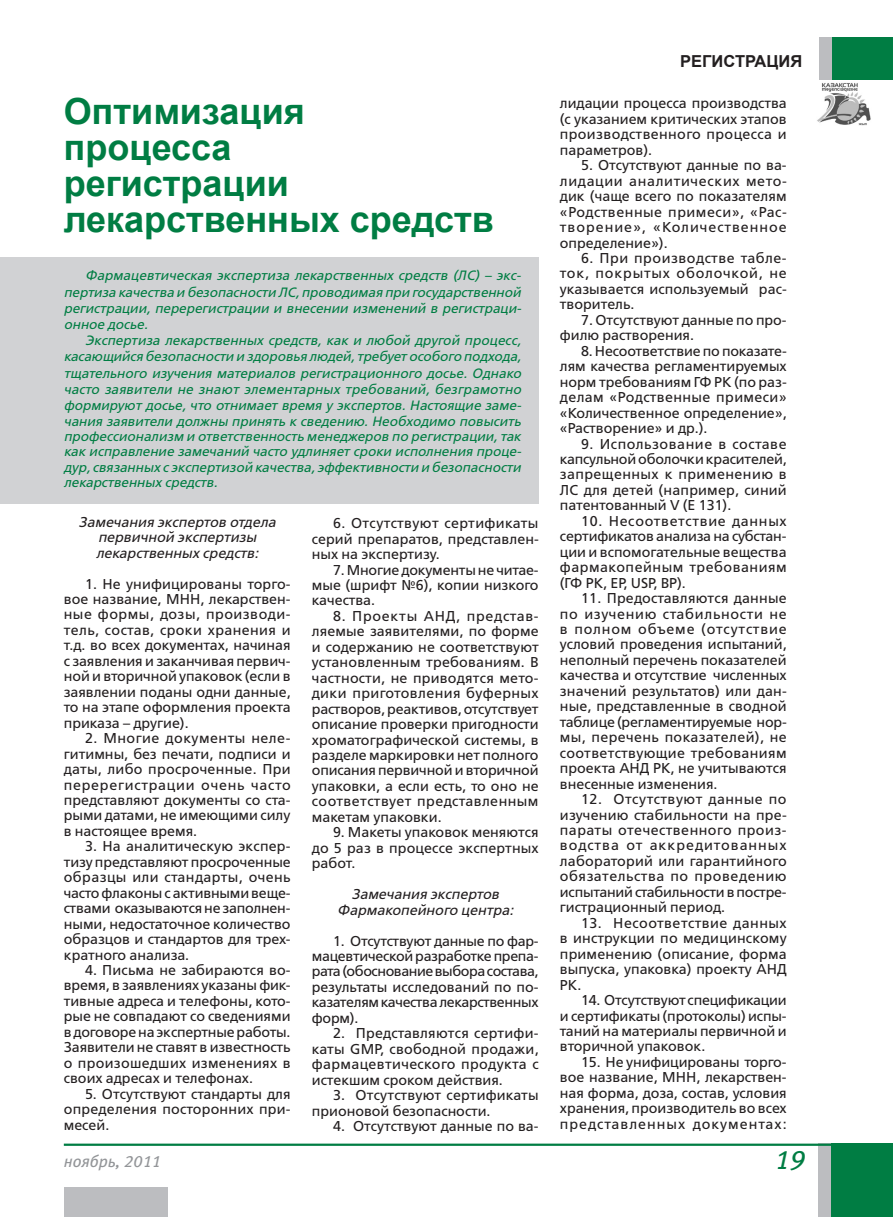
<style>
.page{position:relative;width:893px;height:1217px;background:#fff}
.page>*{position:absolute;margin:0;border:0;box-sizing:border-box;transform-origin:0 0}
.t1{font:700 36px/36px "Arial";color:#007d43}
.t2{font:italic 27px "Meta Book LFC";color:#007d43}
.t3{font:italic 16.5px "Meta Book LFC";color:#939598}
.t4{font:700 16.5px "Arial";color:#231f20}
.t5{font:500 14.25px/15.5px "DS Free Set";color:#231f20;text-align:justify}
.t6{font:italic 500 14.25px/15.5px "DS Free Set";color:#231f20;text-align:center}
.t7{font:italic 500 13.5px "DS Free Set";color:#007d43}
</style>
<div class="page">
<div style="left:819px;top:1143px;width:33px;height:73px;background:#bcbdc0"></div>
<div style="left:831px;top:1143px;width:62px;height:73px;background:#007d43"></div>
<hr style="left:64px;top:1143px;width:829px;height:2px;background:#007d43">
<div style="left:64px;top:1187px;width:104px;height:29px;background:#bcbdc0"></div>
<div style="left:831px;top:37px;width:62px;height:43px;background:#007d43"></div>
<div style="left:819px;top:37px;width:12px;height:43px;background:#bcbdc0"></div>
<img style="left:817px;top:83px;width:54px;height:43px">
<div style="left:0;top:258px;width:539px;height:246px;background:#d1d2d4"></div>
<p class="t1" style="left:64px;top:95px;width:432px">оптимизация<br>процесса<br>регистрации лекарственных средств</p>
<p class="t7" style="left:85px;top:268px;width:437px">Фармацевтическая экспертиза лекарственных средств (ЛС) – экс-</p>
<p class="t7" style="left:64px;top:284px;width:459px">пертиза качества и безопасности ЛС, проводимая при государственной</p>
<p class="t7" style="left:64px;top:300px;width:459px">регистрации, перерегистрации и внесении изменений в регистраци-</p>
<p class="t7" style="left:64px;top:316px;width:86px">онное досье.</p>
<p class="t7" style="left:85px;top:332px;width:437px">Экспертиза лекарственных средств, как и любой другой процесс,</p>
<p class="t7" style="left:64px;top:349px;width:459px">касающийся безопасности и здоровья людей, требует особого подхода,</p>
<p class="t7" style="left:64px;top:365px;width:459px">тщательного изучения материалов регистрационного досье. Однако</p>
<p class="t7" style="left:64px;top:381px;width:459px">часто заявители не знают элементарных требований, безграмотно</p>
<p class="t7" style="left:64px;top:397px;width:459px">формируют досье, что отнимает время у экспертов. Настоящие заме-</p>
<p class="t7" style="left:64px;top:413px;width:459px">чания заявители должны принять к сведению. Необходимо повысить</p>
<p class="t7" style="left:64px;top:428px;width:459px">профессионализм и ответственность менеджеров по регистрации, так</p>
<p class="t7" style="left:64px;top:444px;width:459px">как исправление замечаний часто удлиняет сроки исполнения проце-</p>
<p class="t7" style="left:64px;top:459px;width:459px">дур, связанных с экспертизой качества, эффективности и безопасности</p>
<p class="t7" style="left:64px;top:475px;width:155px">лекарственных средств.</p>
<p class="t5" style="left:312px;top:515px;width:228px;text-indent:21px">6. Отсутствуют сертификаты серий препаратов, представлен&shy;ных на экспертизу.</p>
<p class="t5" style="left:312px;top:562px;width:228px;text-indent:21px">7. Многие документы не читае&shy;мые (шрифт №6), копии низкого качества.</p>
<p class="t5" style="left:312px;top:608px;width:228px;text-indent:21px">8. Проекты АНД, представ&shy;ляемые заявителями, по форме и содержанию не соответствуют установленным требованиям. В частности, не приводятся мето&shy;дики приготовления буферных растворов, реактивов, отсутствует описание проверки пригодности хроматографической системы, в разделе маркировки нет полного описания первичной и вторичной упаковки, а если есть, то оно не соответствует представленным макетам упаковки.</p>
<p class="t5" style="left:312px;top:824px;width:228px;text-indent:21px">9. Макеты упаковок меняются до 5 раз в процессе экспертных работ.</p>
<p class="t6" style="left:337px;top:886px;width:178px">Замечания экспертов<br>Фармакопейного центра:</p>
<p class="t5" style="left:312px;top:933px;width:228px;text-indent:21px">1. Отсутствуют данные по фар&shy;мацевтической разработке препа&shy;рата (обоснование выбора состава, результаты исследований по по&shy;казателям качества лекарственных форм).</p>
<p class="t5" style="left:312px;top:1025px;width:228px;text-indent:21px">2. Представляются сертифи&shy;каты GMP, свободной продажи, фармацевтического продукта с истекшим сроком действия.</p>
<p class="t5" style="left:312px;top:1087px;width:228px;text-indent:21px">3. Отсутствуют сертификаты прионовой безопасности.</p>
<p class="t5" style="left:333px;top:1118px;width:207px">4. Отсутствуют данные по ва-</p>
<p class="t6" style="left:79px;top:514px;width:199px">Замечания экспертов отдела первичной экспертизы лекарственных средств:</p>
<p class="t5" style="left:64px;top:576px;width:228px;text-indent:21px">1. Не унифицированы торго&shy;вое название, МНН, лекарствен&shy;ные формы, дозы, производи&shy;тель, состав, сроки хранения и т.д. во всех документах, начиная с заявления и заканчивая первич&shy;ной и вторичной упаковок (если в заявлении поданы одни данные, то на этапе оформления проекта приказа – другие).</p>
<p class="t5" style="left:64px;top:730px;width:228px;text-indent:21px">2. Многие документы неле&shy;гитимны, без печати, подписи и даты, либо просроченные. При перерегистрации очень часто представляют документы со ста&shy;рыми датами, не имеющими силу в настоящее время.</p>
<p class="t5" style="left:64px;top:838px;width:228px;text-indent:21px">3. На аналитическую экспер&shy;тизу представляют просроченные образцы или стандарты, очень часто флаконы с активными веще&shy;ствами оказываются не заполнен&shy;ными, недостаточное количество образцов и стандартов для трех&shy;кратного анализа.</p>
<p class="t5" style="left:64px;top:962px;width:228px;text-indent:21px">4. Письма не забираются во&shy;время, в заявлениях указаны фик&shy;тивные адреса и телефоны, кото&shy;рые не совпадают со сведениями в договоре на экспертные работы.<br>Заявители не ставят в известность о произошедших изменениях в своих адресах и телефонах.</p>
<p class="t5" style="left:64px;top:1086px;width:228px;text-indent:21px">5. Отсутствуют стандарты для определения посторонних при&shy;месей.</p>
<p class="t4" style="left:680px;top:50px;width:124px">Регистрация</p>
<p class="t5" style="left:560px;top:96px;width:228px">лидации процесса производства (с указанием критических этапов производственного процесса и параметров).</p>
<p class="t5" style="left:560px;top:158px;width:228px;text-indent:21px">5. Отсутствуют данные по ва&shy;лидации аналитических мето&shy;дик (чаще всего по показателям «Родственные примеси», «Рас&shy;творение», «Количественное определение»).</p>
<p class="t5" style="left:560px;top:251px;width:228px;text-indent:21px">6. При производстве табле&shy;ток, покрытых оболочкой, не указывается используемый рас&shy;творитель.</p>
<p class="t5" style="left:560px;top:312px;width:228px;text-indent:21px">7. Отсутствуют данные по про&shy;филю растворения.</p>
<p class="t5" style="left:560px;top:343px;width:228px;text-indent:21px">8. Несоответствие по показате&shy;лям качества регламентируемых норм требованиям ГФ РК (по раз&shy;делам «Родственные примеси» «Количественное определение», «Растворение» и др.).</p>
<p class="t5" style="left:560px;top:436px;width:228px;text-indent:21px">9. Использование в составе капсульной оболочки красителей, запрещенных к применению в ЛС для детей (например, синий патентованный V (Е 131).</p>
<p class="t5" style="left:560px;top:513px;width:228px;text-indent:21px">10. Несоответствие данных сертификатов анализа на субстан&shy;ции и вспомогательные вещества фармакопейным требованиям (ГФ РК, ЕP, USP, ВР).</p>
<p class="t5" style="left:560px;top:590px;width:228px;text-indent:21px">11. Предоставляются данные по изучению стабильности не в полном объеме (отсутствие условий проведения испытаний, неполный перечень показателей качества и отсутствие численных значений результатов) или дан&shy;ные, представленные в сводной таблице (регламентируемые нор&shy;мы, перечень показателей), не соответствующие требованиям проекта АНД РК, не учитываются внесенные изменения.</p>
<p class="t5" style="left:560px;top:791px;width:228px;text-indent:21px">12. Отсутствуют данные по изучению стабильности на пре&shy;параты отечественного произ&shy;водства от аккредитованных лабораторий или гарантийного обязательства по проведению испытаний стабильности в постре&shy;гистрационный период.</p>
<p class="t5" style="left:560px;top:915px;width:228px;text-indent:21px">13. Несоответствие данных в инструкции по медицинскому применению (описание, форма выпуска, упаковка) проекту АНД РК.</p>
<p class="t5" style="left:560px;top:992px;width:228px;text-indent:21px">14. Отсутствуют спецификации и сертификаты (протоколы) испы&shy;таний на материалы первичной и вторичной упаковок.</p>
<p class="t5" style="left:560px;top:1054px;width:228px;text-indent:21px">15. Не унифицированы торго&shy;вое название, МНН, лекарствен&shy;ная форма, доза, состав, условия хранения, производитель во всех представленных документах:</p>
<p class="t3" style="left:64px;top:1151px;width:99px">ноябрь, 2011</p>
<p class="t2" style="left:775px;top:1143px;width:32px">19</p>
</div>
